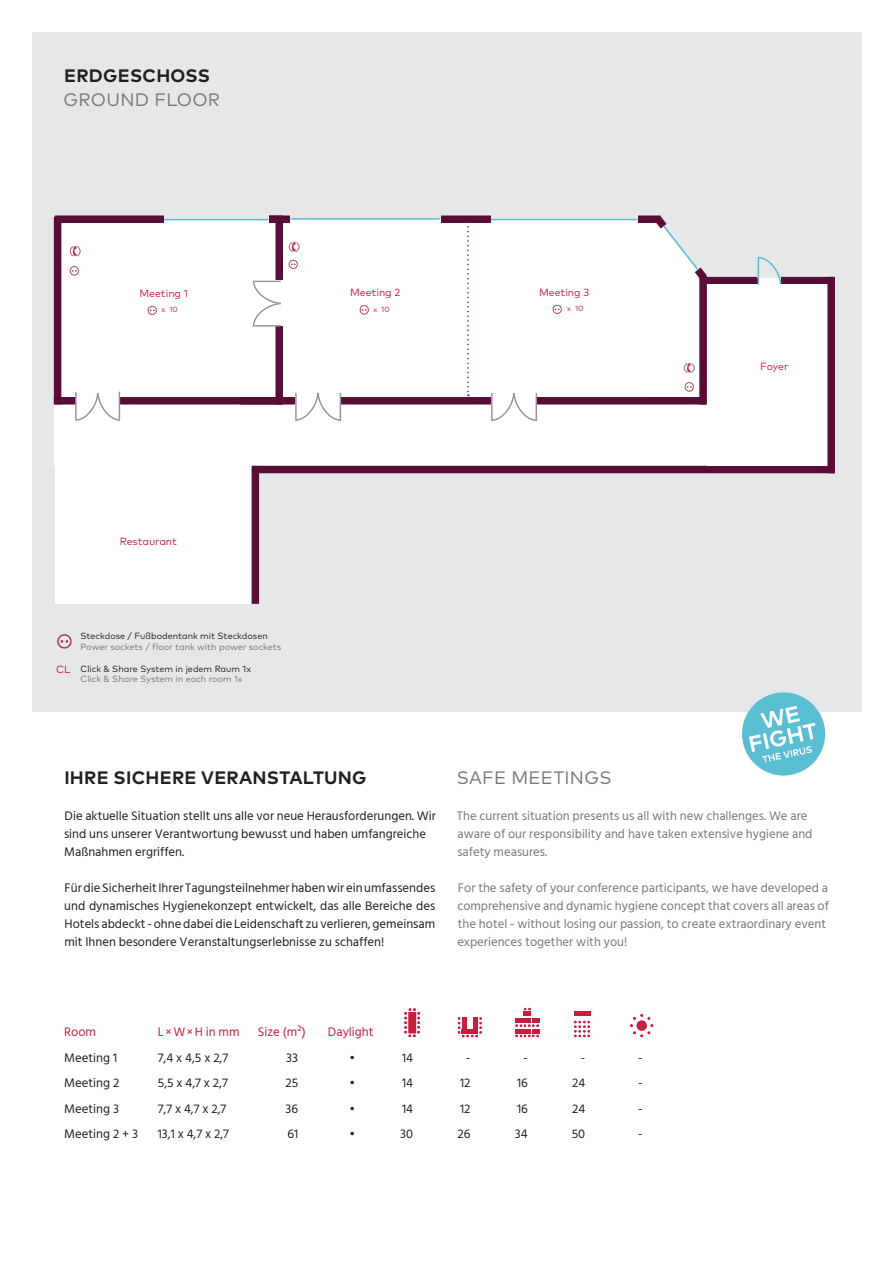
<style>
.page{position:relative;width:893px;height:1263px;background:#fff}
.page>*{position:absolute;margin:0;border:0;box-sizing:border-box;transform-origin:0 0}
.t1{font:700 18px "Mark Pro";letter-spacing:.015em;color:#231f20}
.t2{font:18px "Mark Pro";letter-spacing:.015em;color:#76787b}
.t3{font:12.75px/18px "Hind Siliguri";color:#231f20}
.t4{font:12.75px/18px "Hind Siliguri";color:#76787b}
.t5{font:12.75px "Hind Siliguri";color:#c71e3f}
.t6{font:10.5px "Mark Pro";color:#c71e3f}
.t7{font:9px "Mark Pro";color:#76787b}
.t8{font:9px "Mark Pro";color:#231f20}
.t9{font:7.5px "Mark Pro";color:#c71e3f}
</style>
<div class="page">
<div style="left:32px;top:32px;width:829px;height:680px;background:#e6e7e9"></div>
<div style="left:283px;top:223px;width:372px;height:174px;background:#fff"></div>
<div style="left:55px;top:404px;width:656px;height:62px;background:#fff"></div>
<div style="left:197px;top:215px;width:463px;height:8px;background:#570d36"></div>
<svg style="left:467px;top:226px;width:2px;height:170px"></svg>
<img style="left:359px;top:305px;width:10px;height:10px">
<img style="left:288px;top:242px;width:12px;height:10px">
<img style="left:552px;top:304px;width:10px;height:10px">
<img style="left:288px;top:259px;width:10px;height:10px">
<div style="left:61px;top:223px;width:215px;height:174px;background:#fff"></div>
<div style="left:240px;top:397px;width:466px;height:7px;background:#570d36"></div>
<svg style="left:294px;top:392px;width:48px;height:29px"></svg>
<svg style="left:490px;top:393px;width:47px;height:28px"></svg>
<div style="left:491px;top:220px;width:146px;height:11px;background:#fff"></div>
<div style="left:491px;top:208px;width:146px;height:11px;background:#e6e7e9"></div>
<hr style="left:492px;top:219px;width:145px;height:1px;background:#58bed2">
<div style="left:290px;top:219px;width:150px;height:11px;background:#fff"></div>
<div style="left:290px;top:208px;width:150px;height:11px;background:#e6e7e9"></div>
<hr style="left:291px;top:218px;width:148px;height:2px;background:#58bed2">
<div style="left:54px;top:397px;width:228px;height:7px;background:#570d36"></div>
<div style="left:55px;top:215px;width:228px;height:8px;background:#570d36"></div>
<div style="left:54px;top:217px;width:7px;height:187px;background:#570d36"></div>
<svg style="left:74px;top:391px;width:47px;height:30px"></svg>
<img style="left:69px;top:247px;width:12px;height:10px">
<img style="left:69px;top:266px;width:10px;height:10px">
<img style="left:147px;top:305px;width:10px;height:10px">
<div style="left:699px;top:276px;width:8px;height:128px;background:#570d36"></div>
<div style="left:252px;top:466px;width:582px;height:7px;background:#570d36"></div>
<div style="left:275px;top:216px;width:8px;height:188px;background:#570d36"></div>
<div style="left:164px;top:219px;width:105px;height:11px;background:#fff"></div>
<div style="left:164px;top:208px;width:105px;height:11px;background:#e6e7e9"></div>
<hr style="left:165px;top:219px;width:103px;height:1px;background:#58bed2">
<svg style="left:637px;top:215px;width:77px;height:182px"></svg>
<div style="left:55px;top:466px;width:197px;height:138px;background:#fff"></div>
<div style="left:252px;top:466px;width:7px;height:138px;background:#570d36"></div>
<div style="left:705px;top:277px;width:129px;height:7px;background:#570d36"></div>
<div style="left:707px;top:284px;width:120px;height:182px;background:#fff"></div>
<div style="left:827px;top:277px;width:8px;height:196px;background:#570d36"></div>
<svg style="left:757px;top:256px;width:25px;height:29px"></svg>
<div style="left:267px;top:281px;width:17px;height:45px;background:#fff"></div>
<svg style="left:252px;top:280px;width:30px;height:46px"></svg>
<hr style="left:253px;top:325px;width:28px;height:2px;background:#939598">
<img style="left:57px;top:634px;width:15px;height:15px">
<svg style="left:742px;top:692px;width:84px;height:84px"></svg>
<svg style="left:404px;top:1008px;width:16px;height:29px"></svg>
<svg style="left:458px;top:1017px;width:24px;height:20px"></svg>
<hr style="left:462px;top:1017px;width:4px;height:16px;background:#c71e3f">
<hr style="left:462px;top:1029px;width:16px;height:4px;background:#c71e3f">
<svg style="left:524px;top:1008px;width:7px;height:2px"></svg>
<div style="left:523px;top:1011px;width:8px;height:5px;background:#c71e3f"></div>
<svg style="left:515px;top:1018px;width:24px;height:19px"></svg>
<svg style="left:574px;top:1021px;width:16px;height:16px"></svg>
<div style="left:574px;top:1011px;width:16px;height:5px;background:#c71e3f"></div>
<svg style="left:630px;top:1014px;width:23px;height:23px"></svg>
<h1 class="t1" style="left:64px;top:62px;width:147px">ERDGESCHOSS</h1>
<h1 class="t2" style="left:64px;top:86px;width:158px">GROUND FLOOR</h1>
<p class="t6" style="left:139px;top:285px;width:50px">Meeting 1</p>
<p class="t9" style="left:162px;top:304px;width:18px">x 10</p>
<p class="t6" style="left:350px;top:284px;width:52px">Meeting 2</p>
<p class="t6" style="left:539px;top:284px;width:52px">Meeting 3</p>
<p class="t9" style="left:373px;top:303px;width:18px">x 10</p>
<p class="t9" style="left:567px;top:303px;width:18px">x 10</p>
<p class="t6" style="left:120px;top:533px;width:59px">Restaurant</p>
<p class="t6" style="left:56px;top:661px;width:16px">CL</p>
<p class="t8" style="left:80px;top:629px;width:189px">Steckdose / Fußbodentank mit Steckdosen</p>
<p class="t7" style="left:80px;top:640px;width:202px">Power sockets / floor tank with power sockets</p>
<p class="t8" style="left:80px;top:662px;width:172px">Click &amp; Share System in jedem Raum 1x</p>
<p class="t7" style="left:80px;top:672px;width:164px">Click &amp; Share System in each room 1x</p>
<p class="t6" style="left:760px;top:359px;width:30px">Foyer</p>
<h1 class="t1" style="left:64px;top:764px;width:304px">IHRE SICHERE VERANSTALTUNG</h1>
<p class="t3" style="left:64px;top:807px;width:373px">Die aktuelle Situation stellt uns alle vor neue Herausforderungen. Wir sind uns unserer Verantwortung bewusst und haben umfangreiche<br>Maßnahmen ergriffen.</p>
<p class="t3" style="left:64px;top:879px;width:372px;text-align:justify">Für die Sicherheit Ihrer Tagungsteilnehmer haben wir ein umfassendes und dynamisches Hygienekonzept entwickelt, das alle Bereiche des Hotels abdeckt - ohne dabei die Leidenschaft zu verlieren, gemeinsam mit Ihnen besondere Veranstaltungserlebnisse zu schaffen!</p>
<h1 class="t2" style="left:457px;top:764px;width:156px">SAFE MEETINGS</h1>
<p class="t4" style="left:457px;top:807px;width:357px">The current situation presents us all with new challenges. We are aware of our responsibility and have taken extensive hygiene and safety measures.</p>
<p class="t4" style="left:457px;top:879px;width:373px">For the safety of your conference participants, we have developed a comprehensive and dynamic hygiene concept that covers all areas of the hotel - without losing our passion, to create extraordinary event experiences together with you!</p>
<p class="t5" style="left:64px;top:1022px;width:33px">Room</p>
<p class="t5" style="left:158px;top:1022px;width:83px">L×W×H in mm</p>
<p class="t5" style="left:258px;top:1022px;width:49px">Size (m²)</p>
<p class="t5" style="left:328px;top:1022px;width:47px">Daylight</p>
<p class="t3" style="left:64px;top:1049px;width:54px">Meeting 1</p>
<p class="t3" style="left:158px;top:1049px;width:72px">7,4 x 4,5 x 2,7</p>
<p class="t3" style="left:286px;top:1049px;width:13px">33</p>
<p class="t3" style="left:350px;top:1049px;width:7px">•</p>
<p class="t3" style="left:402px;top:1049px;width:13px">14</p>
<p class="t3" style="left:466px;top:1049px;width:6px">-</p>
<p class="t3" style="left:523px;top:1049px;width:6px">-</p>
<p class="t3" style="left:581px;top:1049px;width:6px">-</p>
<p class="t3" style="left:638px;top:1049px;width:6px">-</p>
<p class="t3" style="left:64px;top:1075px;width:56px">Meeting 2</p>
<p class="t3" style="left:158px;top:1075px;width:71px">5,5 x 4,7 x 2,7</p>
<p class="t3" style="left:285px;top:1075px;width:14px">25</p>
<p class="t3" style="left:350px;top:1075px;width:7px">•</p>
<p class="t3" style="left:402px;top:1075px;width:13px">14</p>
<p class="t3" style="left:460px;top:1075px;width:12px">12</p>
<p class="t3" style="left:517px;top:1075px;width:12px">16</p>
<p class="t3" style="left:572px;top:1075px;width:15px">24</p>
<p class="t3" style="left:638px;top:1075px;width:6px">-</p>
<p class="t3" style="left:64px;top:1100px;width:56px">Meeting 3</p>
<p class="t3" style="left:158px;top:1100px;width:70px">7,7 x 4,7 x 2,7</p>
<p class="t3" style="left:286px;top:1100px;width:14px">36</p>
<p class="t3" style="left:350px;top:1100px;width:7px">•</p>
<p class="t3" style="left:402px;top:1100px;width:13px">14</p>
<p class="t3" style="left:460px;top:1100px;width:12px">12</p>
<p class="t3" style="left:517px;top:1100px;width:12px">16</p>
<p class="t3" style="left:572px;top:1100px;width:15px">24</p>
<p class="t3" style="left:638px;top:1100px;width:6px">-</p>
<p class="t3" style="left:64px;top:1126px;width:75px">Meeting 2 + 3</p>
<p class="t3" style="left:158px;top:1126px;width:73px">13,1 x 4,7 x 2,7</p>
<p class="t3" style="left:287px;top:1126px;width:12px">61</p>
<p class="t3" style="left:350px;top:1126px;width:7px">•</p>
<p class="t3" style="left:400px;top:1126px;width:14px">30</p>
<p class="t3" style="left:457px;top:1126px;width:15px">26</p>
<p class="t3" style="left:515px;top:1126px;width:14px">34</p>
<p class="t3" style="left:572px;top:1126px;width:15px">50</p>
<p class="t3" style="left:638px;top:1126px;width:6px">-</p>
</div>
